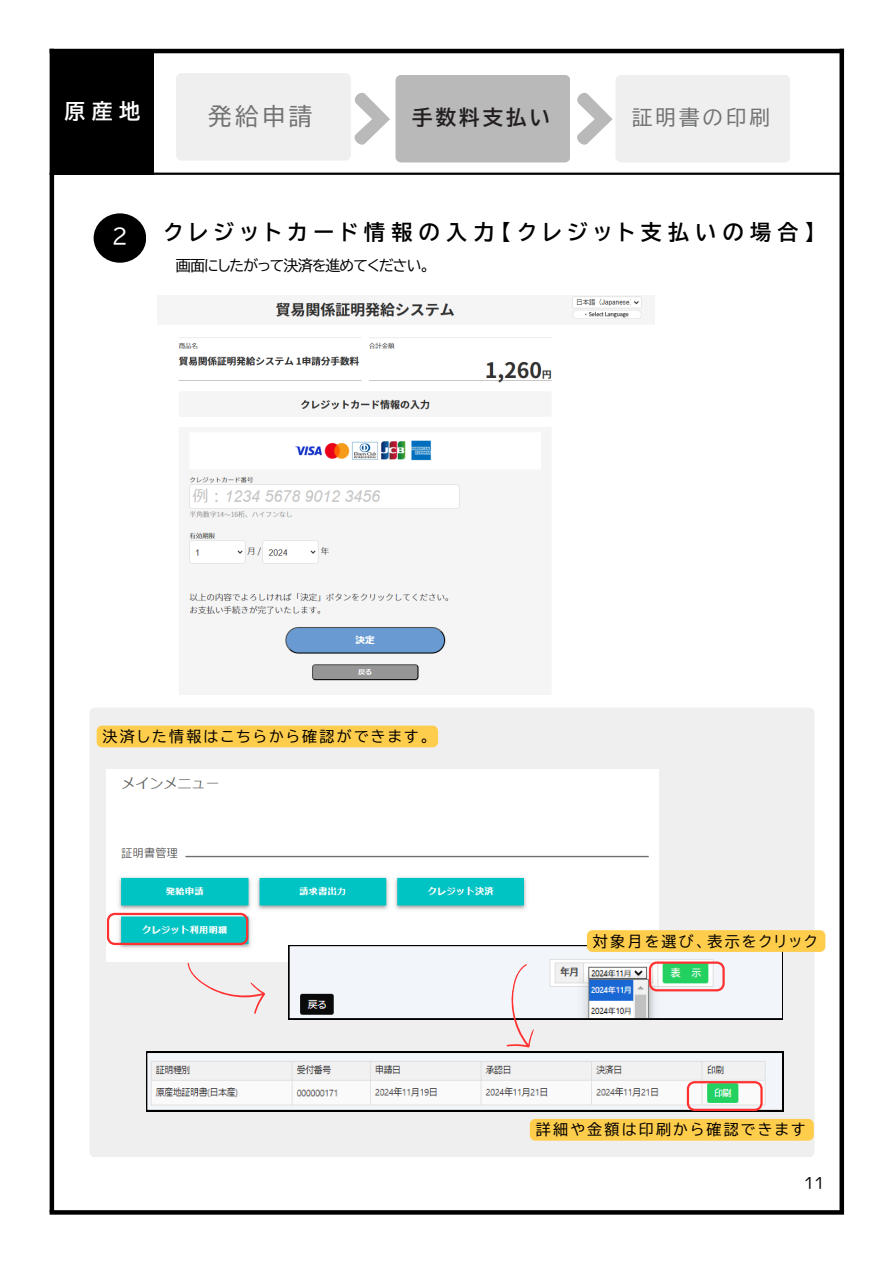
<style>
.page{position:relative;width:894px;height:1264px;background:#fff}
.page>*{position:absolute;margin:0;border:0;box-sizing:border-box;transform-origin:0 0}
.t1{font:23.4px "BIZUDP Gothic";color:#717272}
.t2{font:700 21px "BIZUDP Gothic";letter-spacing:.3em;color:#000}
.t3{font:700 21px "BIZUDP Gothic";color:#fff}
.t4{font:21px "BIZUDP Gothic";color:#fff}
.t5{font:700 20.4px "BIZUDP Gothic";letter-spacing:.15em;color:#231f20}
.t6{font:20.4px "BIZUDP Gothic";letter-spacing:.15em;color:#717272}
.t7{font:16.5px "rounded mplus 1 p regular";color:#000}
.t8{font:15px "BIZUDP Gothic";letter-spacing:.15em;color:#000}
.t9{font:15px "BIZUDP Gothic";letter-spacing:-.06em;color:#000}
</style>
<div class="page">
<hr style="left:50px;top:49px;width:793px;height:4px;background:#000">
<hr style="left:50px;top:49px;width:4px;height:1163px;background:#000">
<svg style="left:839px;top:53px;width:4px;height:1157px;background:#212121"></svg>
<svg style="left:50px;top:1210px;width:793px;height:4px;background:#0a0a0a"></svg>
<div style="left:52px;top:51px;width:101px;height:123px;background:#000"></div>
<hr style="left:50px;top:173px;width:793px;height:2px;background:#000">
<div style="left:94px;top:213px;width:52px;height:50px;background:#000;border-radius:50%"></div>
<img style="left:178px;top:296px;width:464px;height:385px">
<svg style="left:176px;top:73px;width:614px;height:89px"></svg>
<div style="left:89px;top:708px;width:725px;height:449px;background:#efefef"></div>
<img style="left:107px;top:769px;width:551px;height:143px">
<div style="left:97px;top:725px;width:341px;height:22px;background:#ffcd4c;border-radius:5px"></div>
<div style="left:586px;top:930px;width:239px;height:21px;background:#ffcd4c;border-radius:5px"></div>
<div style="left:529px;top:1118px;width:284px;height:22px;background:#ffcd4c;border-radius:5px"></div>
<svg style="left:107px;top:912px;width:675px;height:198px"></svg>
<p class="t3" style="left:64px;top:100px;width:77px">原産地</p>
<p class="t1" style="left:208px;top:104px;width:106px">発給申請</p>
<p class="t5" style="left:412px;top:107px;width:139px">手数料支払い</p>
<p class="t6" style="left:632px;top:107px;width:139px">証明書の印刷</p>
<p class="t4" style="left:112px;top:226px;width:17px">2</p>
<p class="t2" style="left:164px;top:221px;width:652px">クレジットカード情報の入力【クレジット支払いの場合】</p>
<p class="t9" style="left:176px;top:257px;width:255px">画面にしたがって決済を進めてください。</p>
<p class="t8" style="left:103px;top:729px;width:328px">決済した情報はこちらから確認ができます。</p>
<p class="t8" style="left:592px;top:933px;width:226px">対象月を選び、表示をクリック</p>
<p class="t8" style="left:535px;top:1122px;width:271px">詳細や金額は印刷から確認できます</p>
<p class="t7" style="left:804px;top:1171px;width:22px">11</p>
</div>
